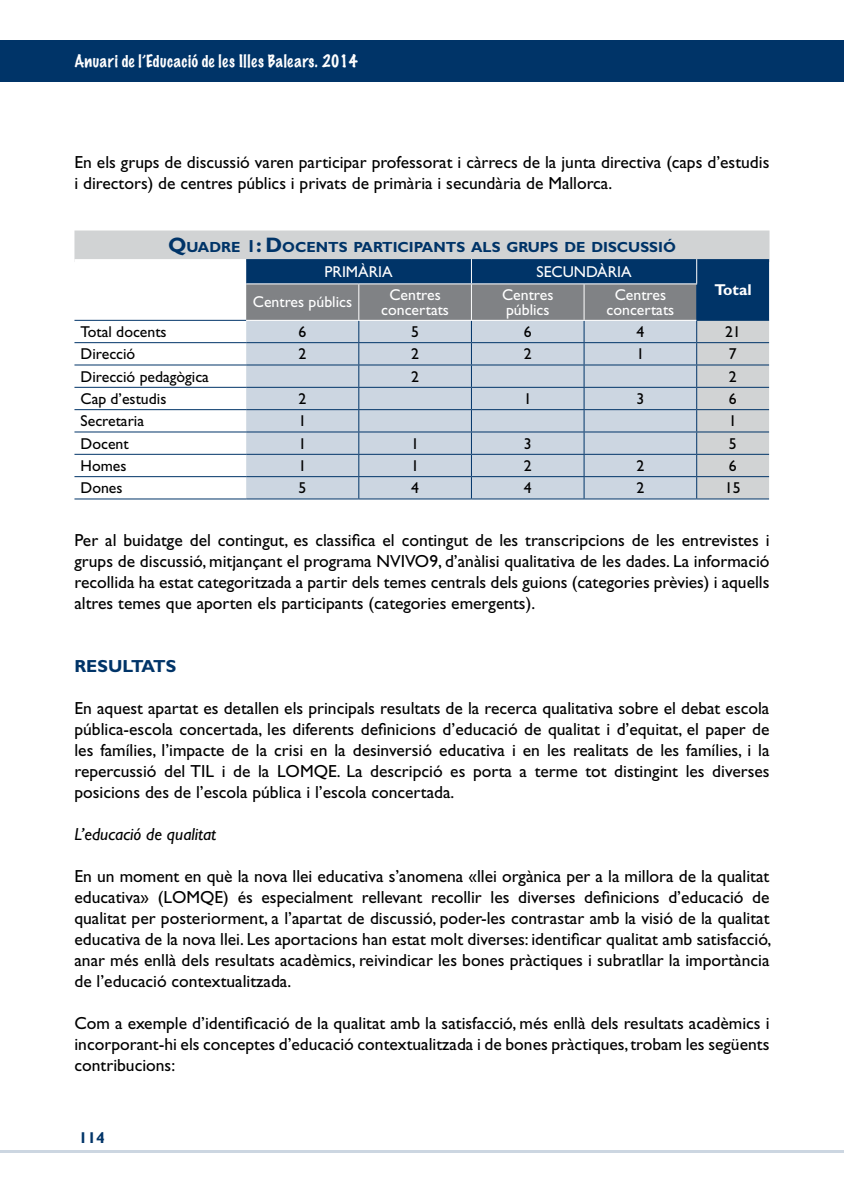
<style>
.page{position:relative;width:844px;height:1191px;background:#fff}
.page>*{position:absolute;margin:0;border:0;box-sizing:border-box;transform-origin:0 0}
.t1{font:17.5px/21px "Gill Sans Std";color:#000;text-align:justify}
.t2{font:italic 17.5px "Gill Sans Std";color:#000}
.t3{font:700 17.5px "Gill Sans Std";color:#003468}
.t4{font:15.75px "Gill Sans Std";color:#000}
.t5{font:15.75px/15.8px "Gill Sans Std";color:#fff;text-align:center}
.t6{font:100 15.75px "Marker Felt";letter-spacing:.025em;color:#fff}
.t7{font:700 15.75px "Gill Sans Std";color:#fff}
.t8{font:700 15.75px "Gill Sans Std";color:#003468}
.t9{font:700 14.7px "Gill Sans Std";color:#003468}
.s1{font-size:21px}
.s2{font-size:17.5px}
</style>
<div class="page">
<div style="left:0;top:40px;width:843px;height:42px;background:#003468"></div>
<hr style="left:0;top:1150px;width:843px;height:2px;background:#ccd6e1">
<div style="left:74px;top:230px;width:695px;height:32px;background:#d1d3d4"></div>
<svg style="left:74px;top:259px;width:172px;height:219px"></svg>
<hr style="left:74px;top:320px;width:172px;height:1px;background:#003468">
<hr style="left:74px;top:342px;width:172px;height:1px;background:#003468">
<hr style="left:74px;top:364px;width:172px;height:1px;background:#003468">
<hr style="left:74px;top:387px;width:172px;height:1px;background:#003468">
<hr style="left:74px;top:409px;width:172px;height:1px;background:#003468">
<hr style="left:74px;top:431px;width:172px;height:1px;background:#003468">
<hr style="left:74px;top:454px;width:172px;height:1px;background:#003468">
<hr style="left:74px;top:476px;width:172px;height:1px;background:#003468">
<hr style="left:74px;top:498px;width:172px;height:1px;background:#003468">
<svg style="left:246px;top:259px;width:522px;height:240px;background:#a2b1c0"></svg>
<hr style="left:246px;top:283px;width:113px;height:1px;background:#fff">
<hr style="left:359px;top:283px;width:112px;height:1px;background:#fff">
<hr style="left:471px;top:283px;width:113px;height:1px;background:#fff">
<hr style="left:584px;top:283px;width:113px;height:1px;background:#fff">
<hr style="left:358px;top:284px;width:1px;height:36px;background:#fff">
<hr style="left:471px;top:284px;width:1px;height:36px;background:#fff">
<hr style="left:583px;top:284px;width:1px;height:36px;background:#fff">
<hr style="left:246px;top:320px;width:113px;height:1px;background:#fff">
<hr style="left:359px;top:320px;width:112px;height:1px;background:#fff">
<hr style="left:471px;top:320px;width:113px;height:1px;background:#fff">
<hr style="left:584px;top:320px;width:112px;height:1px;background:#fff">
<p class="t6" style="left:74px;top:49px;width:285px">Anuari de l’Educació de les Illes Balears. 2014</p>
<p class="t1" style="left:74px;top:152px;width:696px">En els grups de discussió varen participar professorat i càrrecs de la junta directiva (caps d’estudis i directors) de centres públics i privats de primària i secundària de Mallorca.</p>
<p class="t9" style="left:168px;top:238px;width:509px"><span class="s1">Q</span>UADRE <span class="s2">1</span><span class="s1">: D</span>OCENTS PARTICIPANTS ALS GRUPS DE DISCUSSIÓ</p>
<p class="t5" style="left:324px;top:263px;width:70px">PRIMÀRIA</p>
<p class="t5" style="left:536px;top:264px;width:97px">SECUNDÀRIA</p>
<p class="t5" style="left:253px;top:294px;width:101px">Centres públics</p>
<p class="t5" style="left:381px;top:286px;width:69px">Centres concertats</p>
<p class="t5" style="left:502px;top:286px;width:53px;text-align:left">Centres públics</p>
<p class="t5" style="left:606px;top:286px;width:69px">Centres concertats</p>
<p class="t7" style="left:714px;top:280px;width:39px">Total</p>
<p class="t4" style="left:81px;top:322px;width:87px">Total docents</p>
<p class="t4" style="left:298px;top:322px;width:9px">6</p>
<p class="t4" style="left:411px;top:322px;width:9px">5</p>
<p class="t4" style="left:523px;top:322px;width:9px">6</p>
<p class="t4" style="left:636px;top:322px;width:9px">4</p>
<p class="t4" style="left:724px;top:322px;width:17px">21</p>
<p class="t4" style="left:81px;top:345px;width:56px">Direcció</p>
<p class="t4" style="left:298px;top:345px;width:9px">2</p>
<p class="t4" style="left:411px;top:345px;width:9px">2</p>
<p class="t4" style="left:523px;top:345px;width:9px">2</p>
<p class="t4" style="left:636px;top:345px;width:9px">1</p>
<p class="t4" style="left:728px;top:345px;width:9px">7</p>
<p class="t4" style="left:81px;top:367px;width:130px">Direcció pedagògica</p>
<p class="t4" style="left:411px;top:367px;width:9px">2</p>
<p class="t4" style="left:728px;top:367px;width:9px">2</p>
<p class="t4" style="left:81px;top:389px;width:87px">Cap d’estudis</p>
<p class="t4" style="left:298px;top:389px;width:9px">2</p>
<p class="t4" style="left:523px;top:389px;width:9px">1</p>
<p class="t4" style="left:636px;top:389px;width:9px">3</p>
<p class="t4" style="left:728px;top:389px;width:9px">6</p>
<p class="t4" style="left:81px;top:412px;width:65px">Secretaria</p>
<p class="t4" style="left:298px;top:412px;width:9px">1</p>
<p class="t4" style="left:728px;top:412px;width:9px">1</p>
<p class="t4" style="left:81px;top:434px;width:50px">Docent</p>
<p class="t4" style="left:298px;top:434px;width:9px">1</p>
<p class="t4" style="left:411px;top:434px;width:9px">1</p>
<p class="t4" style="left:523px;top:434px;width:9px">3</p>
<p class="t4" style="left:728px;top:434px;width:9px">5</p>
<p class="t4" style="left:81px;top:456px;width:47px">Homes</p>
<p class="t4" style="left:298px;top:456px;width:9px">1</p>
<p class="t4" style="left:411px;top:456px;width:9px">1</p>
<p class="t4" style="left:523px;top:456px;width:9px">2</p>
<p class="t4" style="left:636px;top:456px;width:9px">2</p>
<p class="t4" style="left:728px;top:456px;width:9px">6</p>
<p class="t4" style="left:80px;top:479px;width:43px">Dones</p>
<p class="t4" style="left:298px;top:479px;width:9px">5</p>
<p class="t4" style="left:411px;top:479px;width:9px">4</p>
<p class="t4" style="left:523px;top:479px;width:9px">4</p>
<p class="t4" style="left:636px;top:479px;width:9px">2</p>
<p class="t4" style="left:724px;top:479px;width:17px">15</p>
<p class="t1" style="left:74px;top:530px;width:696px">Per al buidatge del contingut, es classifica el contingut de les transcripcions de les entrevistes i grups de discussió, mitjançant el programa NVIVO9, d’anàlisi qualitativa de les dades. La informació recollida ha estat categoritzada a partir dels temes centrals dels guions (categories prèvies) i aquells altres temes que aporten els participants (categories emergents).</p>
<p class="t3" style="left:74px;top:656px;width:103px">RESULTATS</p>
<p class="t1" style="left:74px;top:698px;width:696px">En aquest apartat es detallen els principals resultats de la recerca qualitativa sobre el debat escola pública-escola concertada, les diferents definicions d’educació de qualitat i d’equitat, el paper de les famílies, l’impacte de la crisi en la desinversió educativa i en les realitats de les famílies, i la repercussió del TIL i de la LOMQE. La descripció es porta a terme tot distingint les diverses posicions des de l’escola pública i l’escola concertada.</p>
<p class="t2" style="left:74px;top:824px;width:143px">L’educació de qualitat</p>
<p class="t1" style="left:74px;top:866px;width:698px">En un moment en què la nova llei educativa s’anomena «llei orgànica per a la millora de la qualitat educativa» (LOMQE) és especialment rellevant recollir les diverses definicions d’educació de qualitat per posteriorment, a l’apartat de discussió, poder-les contrastar amb la visió de la qualitat educativa de la nova llei. Les aportacions han estat molt diverses: identificar qualitat amb satisfacció, anar més enllà dels resultats acadèmics, reivindicar les bones pràctiques i subratllar la importància de l’educació contextualitzada.</p>
<p class="t1" style="left:74px;top:1013px;width:696px">Com a exemple d’identificació de la qualitat amb la satisfacció, més enllà dels resultats acadèmics i incorporant-hi els conceptes d’educació contextualitzada i de bones pràctiques, trobam les següents contribucions:</p>
<p class="t8" style="left:79px;top:1128px;width:28px">114</p>
</div>
